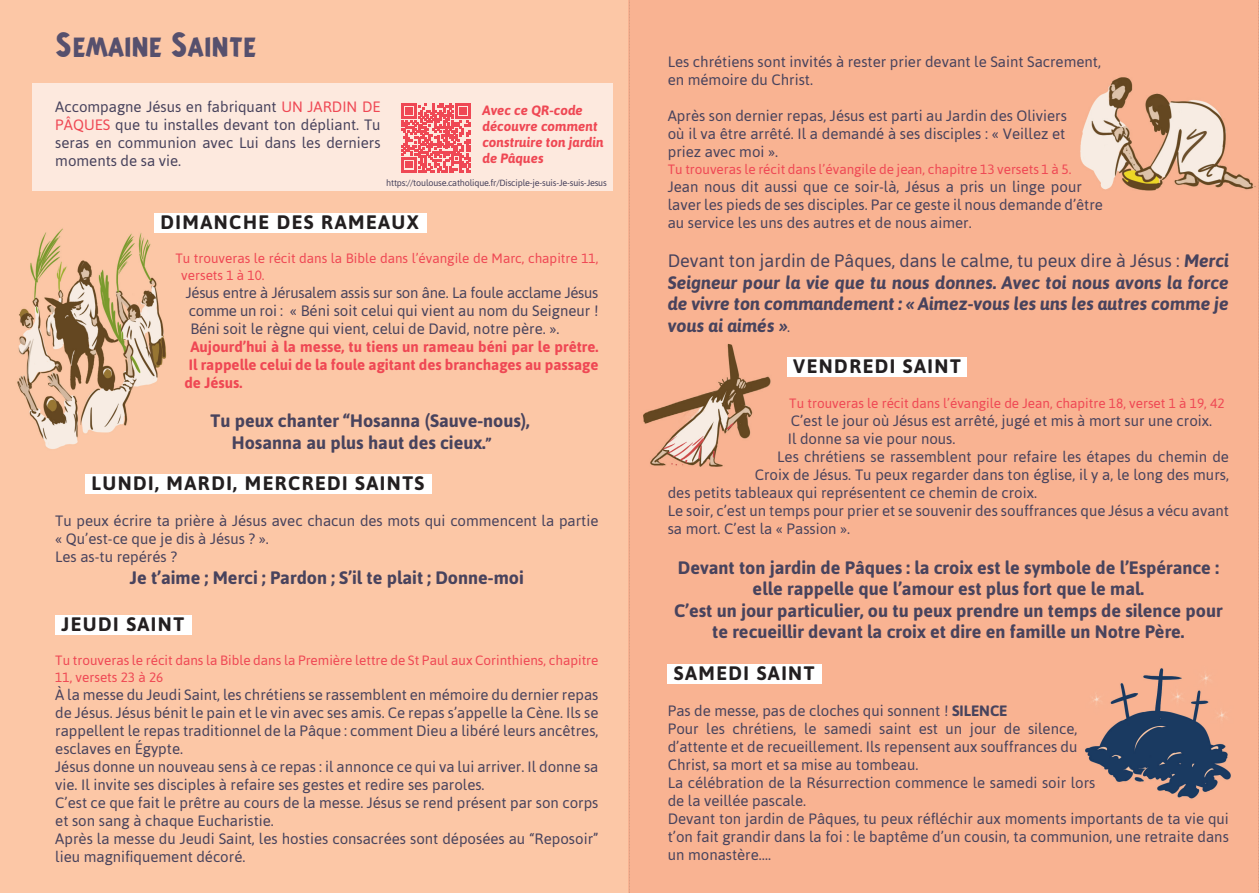
<style>
.page{position:relative;width:1259px;height:893px;background:#fff}
.page>*{position:absolute;margin:0;border:0;box-sizing:border-box;transform-origin:0 0}
.t1{font:700 27px "Tintin Majuscules";color:#56506d}
.t2{font:700 19.5px "Asap";letter-spacing:.075em;color:#231f20}
.t3{font:700 18px/21.6px "Asap";color:#48435d}
.t4{font:italic 700 18px/21.6px "Asap";color:#48435d;text-align:justify}
.t5{font:15px/18px "Asap";color:#48435d}
.t6{font:700 15px "Asap";color:#ef4854}
.t7{font:13.5px/16.5px "Asap";color:#ef4854}
.t8{font:italic 700 13.5px/16.2px "Asap";color:#ef4854}
.t9{font:9px "Asap";letter-spacing:-.02em;color:#48435d}
.s1{color:#ef4854}
.s2{font-size:15px}
.s3{font-weight:400;font-style:normal}
.s4{font-weight:400;font-style:normal;font-size:15px}
.s5{font-weight:700}
</style>
<div class="page">
<div style="left:0;top:0;width:631px;height:893px;background:#fcc7a6"></div>
<div style="left:628px;top:0;width:631px;height:893px;background:#f9b392"></div>
<div style="left:33px;top:83px;width:580px;height:108px;background:#fde9de"></div>
<div style="left:154px;top:213px;width:272px;height:19px;background:#fff"></div>
<div style="left:85px;top:475px;width:347px;height:19px;background:#fff"></div>
<div style="left:55px;top:615px;width:137px;height:19px;background:#fff"></div>
<img style="left:643px;top:396px;width:54px;height:70px">
<img style="left:1080px;top:77px;width:176px;height:114px">
<img style="left:1085px;top:668px;width:95px;height:130px">
<svg style="left:402px;top:104px;width:68px;height:68px"></svg>
<div style="left:787px;top:358px;width:180px;height:19px;background:#fff"></div>
<div style="left:668px;top:664px;width:154px;height:20px;background:#fff"></div>
<img style="left:17px;top:228px;width:162px;height:221px">
<svg style="left:629px;top:0;width:1px;height:893px"></svg>
<svg style="left:1258px;top:0;width:1px;height:893px"></svg>
<h1 class="t1" style="left:55px;top:31px;width:203px">SEMAINE SAINTE</h1>
<p class="t5" style="left:55px;top:97px;width:327px;text-align:justify">Accompagne Jésus en fabriquant <span class="s1">UN JARDIN DE PÂQUES</span> que tu installes devant ton dépliant. Tu seras en communion avec Lui dans les derniers moments de sa vie.</p>
<p class="t8" style="left:482px;top:102px;width:123px">Avec ce QR-code découvre comment construire ton jardin de Pâques</p>
<p class="t9" style="left:386px;top:178px;width:222px">https://toulouse.catholique.fr/Disciple-je-suis-Je-suis-Jesus</p>
<h2 class="t2" style="left:160px;top:210px;width:260px">DIMANCHE DES RAMEAUX</h2>
<p class="t7" style="left:181px;top:250px;width:419px;text-indent:-6px">Tu trouveras le récit dans la Bible dans l’évangile de Marc, chapitre 11, versets 1 à 10.</p>
<p class="t5" style="left:186px;top:283px;width:414px;text-align:justify">Jésus entre à Jérusalem assis sur son âne. La foule acclame Jésus comme un roi : « Béni soit celui qui vient au nom du Seigneur !<br>Béni soit le règne qui vient, celui de David, notre père. ».</p>
<p class="t6" style="left:190px;top:338px;width:409px">Aujourd’hui à la messe, tu tiens un rameau béni par le prêtre.</p>
<p class="t6" style="left:189px;top:356px;width:411px">Il rappelle celui de la foule agitant des branchages au passage</p>
<p class="t6" style="left:184px;top:374px;width:59px">de Jésus.</p>
<p class="t3" style="left:231px;top:410px;width:300px;text-indent:-21px">Tu peux chanter “Hosanna (Sauve-nous),<br>Hosanna au plus haut des cieux.<span class="s2">”</span></p>
<h2 class="t2" style="left:91px;top:472px;width:334px">LUNDI, MARDI, MERCREDI SAINTS</h2>
<p class="t5" style="left:55px;top:512px;width:545px">Tu peux écrire ta prière à Jésus avec chacun des mots qui commencent la partie « Qu’est-ce que je dis à Jésus ? ».<br>Les as-tu repérés ?</p>
<p class="t3" style="left:130px;top:567px;width:396px">Je t’aime ; Merci ; Pardon ; S’il te plait ; Donne-moi</p>
<h2 class="t2" style="left:61px;top:612px;width:124px">JEUDI SAINT</h2>
<p class="t7" style="left:55px;top:652px;width:545px">Tu trouveras le récit dans la Bible dans la Première lettre de St Paul aux Corinthiens, chapitre<br>11, versets 23 à 26</p>
<p class="t5" style="left:55px;top:685px;width:545px">À la messe du Jeudi Saint, les chrétiens se rassemblent en mémoire du dernier repas de Jésus. Jésus bénit le pain et le vin avec ses amis. Ce repas s’appelle la Cène. Ils se rappellent le repas traditionnel de la Pâque : comment Dieu a libéré leurs ancêtres, esclaves en Égypte.<br>Jésus donne un nouveau sens à ce repas : il annonce ce qui va lui arriver. Il donne sa vie. Il invite ses disciples à refaire ses gestes et redire ses paroles.<br>C’est ce que fait le prêtre au cours de la messe. Jésus se rend présent par son corps et son sang à chaque Eucharistie.<br>Après la messe du Jeudi Saint, les hosties consacrées sont déposées au “Reposoir” lieu magnifiquement décoré.</p>
<p class="t5" style="left:668px;top:53px;width:435px">Les chrétiens sont invités à rester prier devant le Saint Sacrement, en mémoire du Christ.</p>
<p class="t5" style="left:668px;top:107px;width:401px;text-align:justify">Après son dernier repas, Jésus est parti au Jardin des Oliviers où il va être arrêté. Il a demandé à ses disciples : « Veillez et priez avec moi ».</p>
<p class="t7" style="left:668px;top:161px;width:405px">Tu trouveras le récit dans l’évangile de jean, chapitre 13 versets 1 à 5.</p>
<p class="t5" style="left:668px;top:177px;width:437px">Jean nous dit aussi que ce soir-là, Jésus a pris un linge pour laver les pieds de ses disciples. Par ce geste il nous demande d’être au service les uns des autres et de nous aimer.</p>
<p class="t4" style="left:668px;top:250px;width:563px"><span class="s3">Devant ton jardin de Pâques, dans le calme, tu peux dire à Jésus :</span> Merci Seigneur pour la vie que tu nous donnes. Avec toi nous avons la force de vivre ton commandement : « Aimez-vous les uns les autres comme je vous ai aimés »<span class="s4">.</span></p>
<h2 class="t2" style="left:793px;top:355px;width:169px">VENDREDI SAINT</h2>
<p class="t7" style="left:789px;top:395px;width:437px">Tu trouveras le récit dans l’évangile de Jean, chapitre 18, verset 1 à 19, 42</p>
<p class="t5" style="left:791px;top:412px;width:423px">C’est le jour où Jésus est arrêté, jugé et mis à mort sur une croix.</p>
<p class="t5" style="left:788px;top:430px;width:169px">Il donne sa vie pour nous.</p>
<p class="t5" style="left:777px;top:448px;width:453px">Les chrétiens se rassemblent pour refaire les étapes du chemin de</p>
<p class="t5" style="left:755px;top:466px;width:476px">Croix de Jésus. Tu peux regarder dans ton église, il y a, le long des murs,</p>
<p class="t5" style="left:668px;top:484px;width:371px">des petits tableaux qui représentent ce chemin de croix.</p>
<p class="t5" style="left:668px;top:502px;width:563px">Le soir, c’est un temps pour prier et se souvenir des souffrances que Jésus a vécu avant</p>
<p class="t5" style="left:668px;top:520px;width:184px">sa mort. C’est la « Passion ».</p>
<p class="t3" style="left:674px;top:556px;width:550px;text-align:center">Devant ton jardin de Pâques : la croix est le symbole de l’Espérance : elle rappelle que l’amour est plus fort que le mal.<br>C’est un jour particulier, ou tu peux prendre un temps de silence pour te recueillir devant la croix et dire en famille un Notre Père.</p>
<h2 class="t2" style="left:674px;top:662px;width:142px">SAMEDI SAINT</h2>
<p class="t5" style="left:668px;top:701px;width:562px">Pas de messe, pas de cloches qui sonnent ! <span class="s5">SILENCE<br></span>Pour les chrétiens, le samedi saint est un jour de silence,<br>d’attente et de recueillement. Ils repensent aux souffrances du<br>Christ, sa mort et sa mise au tombeau.<br>La célébration de la Résurrection commence le samedi soir lors<br>de la veillée pascale.<br>Devant ton jardin de Pâques, tu peux réfléchir aux moments importants de ta vie qui t’on fait grandir dans la foi : le baptême d’un cousin, ta communion, une retraite dans un monastère….</p>
</div>
